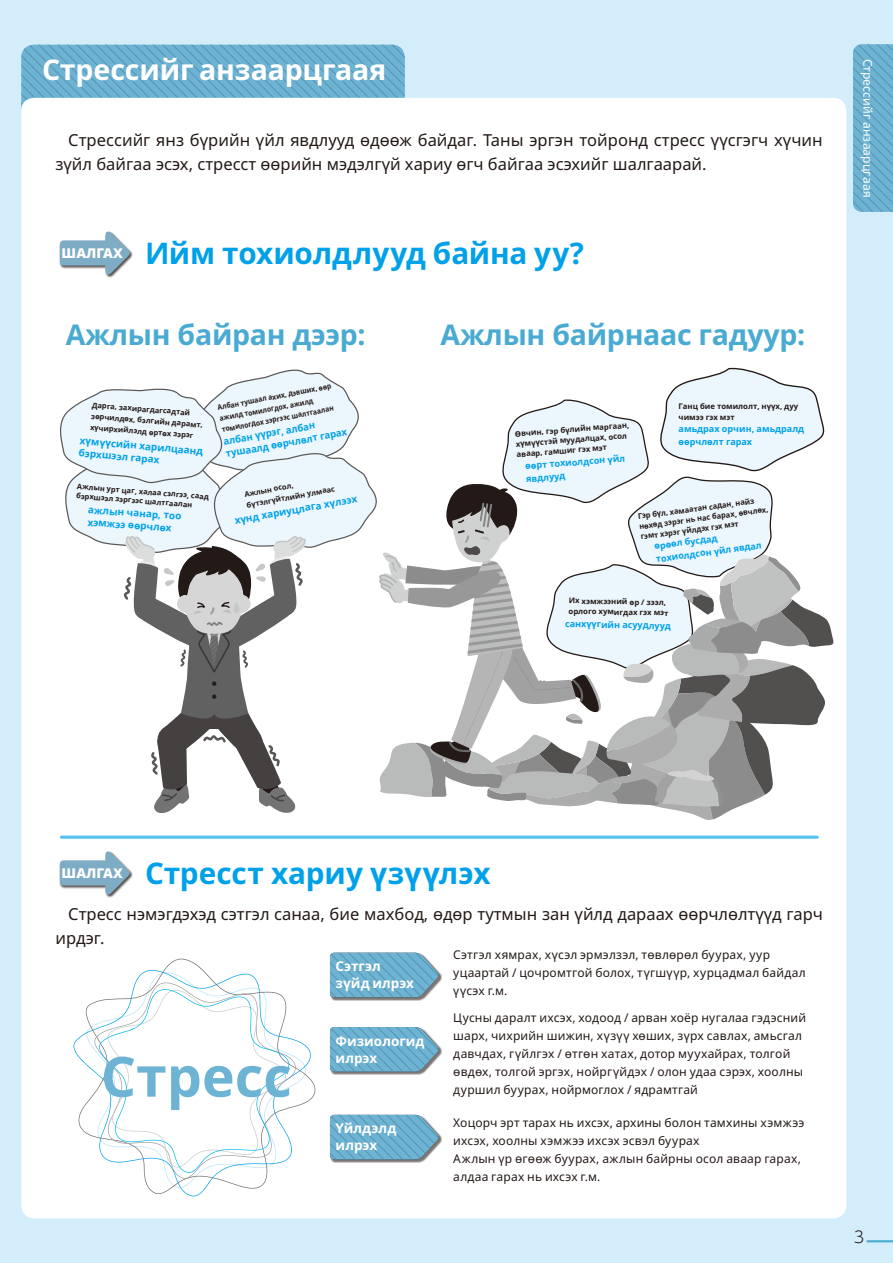
<style>
.page{position:relative;width:893px;height:1263px;background:#d3edfb}
.page>*{position:absolute;margin:0;border:0;box-sizing:border-box;transform-origin:0 0}
.t1{font:700 55.5px "Noto Sans";color:#6db3d4}
.t2{font:700 29.7px "Noto Sans";letter-spacing:-.005em;color:#00a1e9}
.t3{font:700 28.5px "Noto Sans";letter-spacing:-.01em;color:#49aad2}
.t4{font:700 28.5px "Noto Sans";letter-spacing:-.005em;color:#fff}
.t5{font:16.5px/24px "Noto Sans";color:#231916}
.t6{font:300 15.9px "UD Shin M Go Pr 6 N";color:#231916}
.t7{font:700 13.5px/17px "Noto Sans";color:#fff}
.t8{font:900 13.5px "Noto Sans";color:#fff}
.t9{font:12px/18px "Noto Sans";letter-spacing:.015em;color:#231916}
.t10{font:12px "Noto Sans";letter-spacing:.01em;color:#fff}
.t11{font:700 9.9px/12.5px "Noto Sans";color:#00a1e9}
.t12{font:700 9.9px/12.3px "Noto Sans";color:#00a1e9;scale:.95 1}
.t13{font:700 9px/12.9px "Noto Sans";color:#00a1e9}
.t14{font:700 7.8px/10.4px "Noto Sans";color:#231916}
.t15{font:700 7.8px/10.4px "Noto Sans";color:#231916;scale:.96 1}
.t16{font:700 7.5px/11.2px "Noto Sans";color:#231916}
.t17{font:700 7.5px/11.2px "Noto Sans";color:#231916;scale:.9 1}
</style>
<div class="page">
<hr style="left:867px;top:1240px;width:26px;height:2px;background:#49aad2">
<svg style="left:21px;top:45px;width:384px;height:62px;background:#6aaece"></svg>
<div style="left:21px;top:98px;width:825px;height:1120px;background:#fff;border-radius:13px"></div>
<svg style="left:61px;top:835px;width:756px;height:4px;background:#77cef3"></svg>
<svg style="left:79px;top:959px;width:236px;height:235px"></svg>
<svg style="left:94px;top:982px;width:202px;height:197px"></svg>
<div style="left:331px;top:953px;width:111px;height:48px;background:#231916;opacity:.6"></div>
<svg style="left:330px;top:953px;width:109px;height:44px;background:#72b1ce"></svg>
<div style="left:331px;top:1028px;width:111px;height:47px;background:#231916;opacity:.6"></div>
<svg style="left:330px;top:1027px;width:109px;height:45px;background:#72b0cd"></svg>
<div style="left:331px;top:1115px;width:111px;height:48px;background:#231916;opacity:.6"></div>
<svg style="left:330px;top:1115px;width:109px;height:44px;background:#72b1ce"></svg>
<svg style="left:60px;top:368px;width:773px;height:452px"></svg>
<svg style="left:853px;top:44px;width:40px;height:168px;background:#6aaece"></svg>
<div style="left:59px;top:231px;width:74px;height:47px;background:#231916;opacity:.75"></div>
<svg style="left:60px;top:231px;width:70px;height:44px"></svg>
<div style="left:59px;top:851px;width:74px;height:47px;background:#231916;opacity:.75"></div>
<svg style="left:60px;top:851px;width:70px;height:44px"></svg>
<h3 class="t4" style="left:42px;top:49px;width:346px">Стрессийг анзаарцгаая</h3>
<h3 class="t5" style="left:55px;top:128px;width:769px;text-indent:13px">Стрессийг янз бүрийн үйл явдлууд өдөөж байдаг. Таны эргэн тойронд стресс үүсгэгч хүчин зүйл байгаа эсэх, стресст өөрийн мэдэлгүй хариу өгч байгаа эсэхийг шалгаарай.</h3>
<p class="t8" style="left:62px;top:242px;width:63px">ШАЛГАХ</p>
<h2 class="t2" style="left:145px;top:232px;width:440px">Ийм тохиолдлууд байна уу?</h2>
<h3 class="t3" style="left:66px;top:314px;width:301px">Ажлын байран дээр:</h3>
<h3 class="t3" style="left:441px;top:314px;width:366px">Ажлын байрнаас гадуур:</h3>
<p class="t16" style="left:93px;top:399px;width:114px;rotate:5deg">Дарга, захирагдагсадтай зөрчилдөх, бэлгийн дарамт, хүчирхийлэлд өртөх зэрэг</p>
<p class="t11" style="left:80px;top:434px;width:125px;rotate:5deg">хүмүүсийн харилцаанд бэрхшээл гарах</p>
<p class="t16" style="left:78px;top:481px;width:134px;line-height:9.4px;rotate:5deg">Ажлын урт цаг, халаа сэлгээ, саад бэрхшээл зэргээс шалтгаалан</p>
<p class="t11" style="left:89px;top:504px;width:95px;rotate:4deg">ажлын чанар, тоо хэмжээ өөрчлөх</p>
<p class="t17" style="left:217px;top:402px;width:130px;rotate:-11deg">Албан тушаал ахих, дэвших, өөр ажилд томилогдох, ажилд томилогдох зэргээс шалтгаалан</p>
<p class="t12" style="left:222px;top:435px;width:131px;rotate:-10deg">албан үүрэг, албан тушаалд өөрчлөлт гарах</p>
<p class="t16" style="left:244px;top:489px;width:91px;rotate:-11deg">Ажлын осол, бүтэлгүйтлийн улмаас</p>
<p class="t11" style="left:234px;top:514px;width:126px;rotate:-10deg">хүнд хариуцлага хүлээх</p>
<p class="t14" style="left:515px;top:428px;width:116px;rotate:-4deg">Өвчин, гэр бүлийн маргаан, хүмүүстэй муудалцах, осол аваар, гамшиг гэх мэт</p>
<p class="t13" style="left:525px;top:459px;width:102px;rotate:-4deg">өөрт тохиолдсон үйл явдлууд</p>
<p class="t14" style="left:679px;top:402px;width:121px">Ганц бие томилолт, нүүх, дуу чимээ гэх мэт</p>
<p class="t13" style="left:679px;top:422px;width:127px">амьдрах орчин, амьдралд өөрчлөлт гарах</p>
<p class="t15" style="left:637px;top:512px;width:137px;rotate:-8deg">Гэр бүл, хамаатан садан, найз нөхөд зэрэг нь нас барах, өвчлөх, гэмт хэрэг үйлдэх гэх мэт</p>
<p class="t13" style="left:653px;top:540px;width:108px;rotate:-8deg">өрөөл бусдад тохиолдсон үйл явдал</p>
<p class="t14" style="left:569px;top:596px;width:101px;rotate:1deg">Их хэмжээний өр / зээл, орлого хумигдах гэх мэт</p>
<p class="t13" style="left:565px;top:617px;width:107px;rotate:1deg">санхүүгийн асуудлууд</p>
<p class="t10" style="left:876px;top:59px;width:140px;rotate:90deg">Стрессийг анзаарцгаая</p>
<p class="t8" style="left:62px;top:862px;width:63px">ШАЛГАХ</p>
<h2 class="t2" style="left:145px;top:852px;width:347px">Стресст хариу үзүүлэх</h2>
<h3 class="t5" style="left:55px;top:902px;width:769px;text-indent:13px">Стресс нэмэгдэхэд сэтгэл санаа, бие махбод, өдөр тутмын зан үйлд дараах өөрчлөлтүүд гарч ирдэг.</h3>
<p class="t9" style="left:453px;top:946px;width:354px">Сэтгэл хямрах, хүсэл эрмэлзэл, төвлөрөл буурах, уур уцаартай / цочромтгой болох, түгшүүр, хурцадмал байдал үүсэх г.м.</p>
<p class="t7" style="left:336px;top:958px;width:80px">Сэтгэл зүйд илрэх</p>
<h1 class="t1" style="left:101px;top:1037px;width:193px">Стресс</h1>
<p class="t7" style="left:336px;top:1032px;width:90px">Физиологид илрэх</p>
<p class="t7" style="left:336px;top:1120px;width:62px">Үйлдэлд илрэх</p>
<p class="t9" style="left:453px;top:1009px;width:354px">Цусны даралт ихсэх, ходоод / арван хоёр нугалаа гэдэсний шарх, чихрийн шижин, хүзүү хөших, зүрх савлах, амьсгал давчдах, гүйлгэх / өтгөн хатах, дотор муухайрах, толгой өвдөх, толгой эргэх, нойргүйдэх / олон удаа сэрэх, хоолны дуршил буурах, нойрмоглох / ядрамтгай</p>
<p class="t9" style="left:453px;top:1113px;width:353px">Хоцорч эрт тарах нь ихсэх, архины болон тамхины хэмжээ ихсэх, хоолны хэмжээ ихсэх эсвэл буурах<br>Ажлын үр өгөөж буурах, ажлын байрны осол аваар гарах, алдаа гарах нь ихсэх г.м.</p>
<h3 class="t6" style="left:854px;top:1223px;width:12px">3</h3>
</div>
